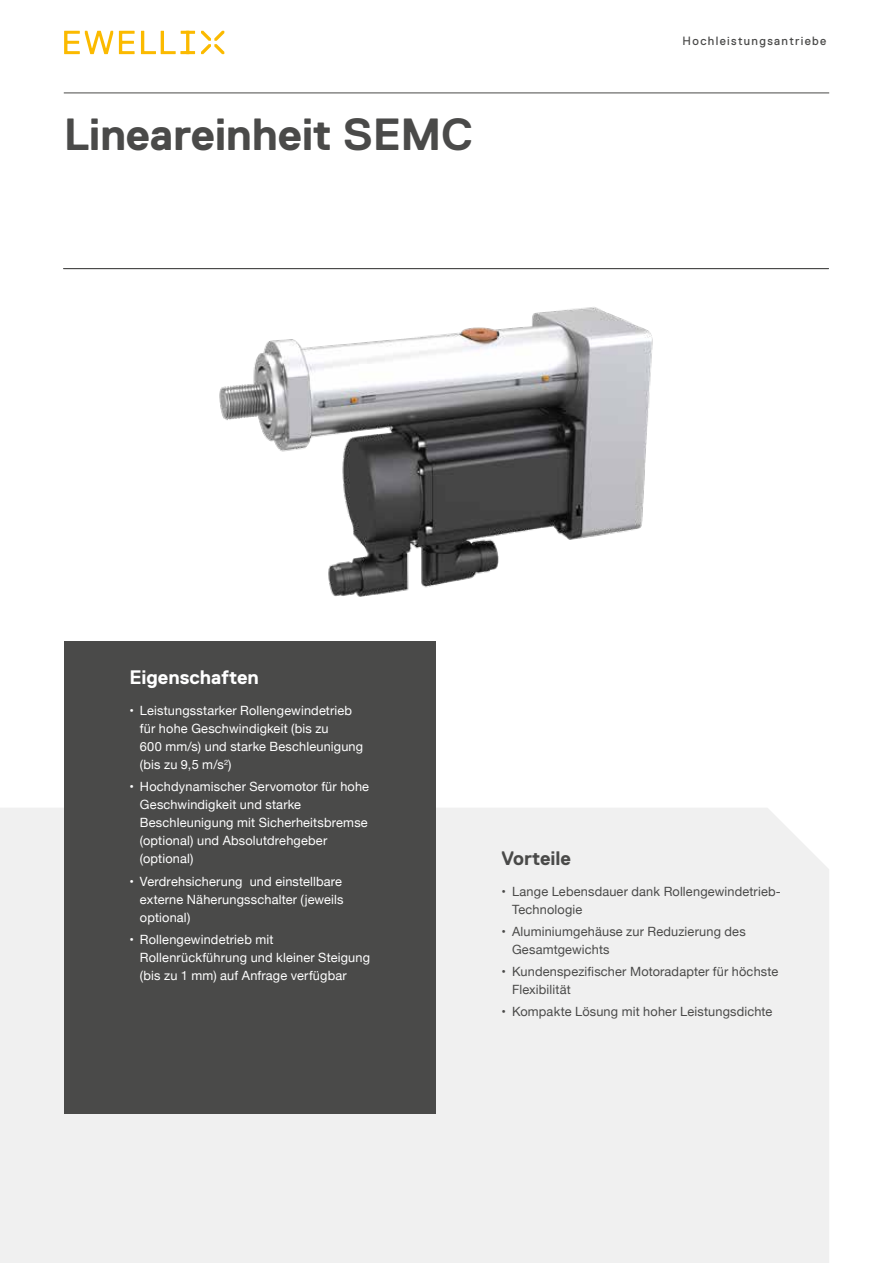
<style>
.page{position:relative;width:893px;height:1263px;background:#fff}
.page>*{position:absolute;margin:0;border:0;box-sizing:border-box;transform-origin:0 0}
.t1{font:700 45px "Replica Std";letter-spacing:-.01em;color:#4a4a49}
.t2{font:700 19.5px "Replica Std";letter-spacing:-.005em;color:#fff}
.t3{font:700 19.5px "Replica Std";letter-spacing:-.005em;color:#4a4a49}
.t4{font:12.75px/18px "Helvetica Neue";letter-spacing:.015em;color:#fff}
.t5{font:12.75px/18px "Helvetica Neue";letter-spacing:.015em;color:#4a4a49}
.t6{font:12px "Replica Std";letter-spacing:.11em;color:#4a4a49}
</style>
<div class="page">
<svg style="left:64px;top:31px;width:131px;height:23px"></svg>
<svg style="left:201px;top:31px;width:23px;height:23px"></svg>
<hr style="left:64px;top:93px;width:765px;height:1px;background:#4a4a49">
<hr style="left:63px;top:268px;width:766px;height:1px;background:#4a4a49">
<div style="left:0;top:808px;width:829px;height:455px;background:#f0f0f0"></div>
<div style="left:65px;top:642px;width:371px;height:472px;background:#4a4a49"></div>
<img style="left:219px;top:307px;width:434px;height:290px">
<h1 class="t1" style="left:64px;top:109px;width:411px">Lineareinheit SEMC</h1>
<p class="t6" style="left:683px;top:34px;width:145px">Hochleistungsantriebe</p>
<h2 class="t2" style="left:129px;top:667px;width:131px">Eigenschaften</h2>
<p class="t4" style="left:140px;top:702px;width:225px;text-indent:-11px">• Leistungsstarker Rollengewindetrieb für hohe Geschwindigkeit (bis zu<br>600 mm/s) und starke Beschleunigung (bis zu 9,5 m/s<sup>2</sup>)</p>
<p class="t4" style="left:140px;top:778px;width:231px;text-indent:-11px">• Hochdynamischer Servomotor für hohe<br>Geschwindigkeit und starke<br>Beschleunigung mit Sicherheitsbremse (optional) und Absolutdrehgeber (optional)</p>
<p class="t4" style="left:140px;top:873px;width:205px;text-align:justify;text-indent:-11px">• Verdrehsicherung und einstellbare externe Näherungsschalter (jeweils optional)</p>
<p class="t4" style="left:140px;top:931px;width:232px;text-indent:-11px">• Rollengewindetrieb mit<br>Rollenrückführung und kleiner Steigung (bis zu 1 mm) auf Anfrage verfügbar</p>
<h2 class="t3" style="left:501px;top:847px;width:71px">Vorteile</h2>
<p class="t5" style="left:512px;top:883px;width:270px;text-indent:-11px">• Lange Lebensdauer dank Rollengewindetrieb-<br>Technologie</p>
<p class="t5" style="left:512px;top:923px;width:235px;text-indent:-11px">• Aluminiumgehäuse zur Reduzierung des<br>Gesamtgewichts</p>
<p class="t5" style="left:512px;top:963px;width:268px;text-indent:-11px">• Kundenspezifischer Motoradapter für höchste<br>Flexibilität</p>
<p class="t5" style="left:501px;top:1003px;width:273px">• Kompakte Lösung mit hoher Leistungsdichte</p>
</div>
